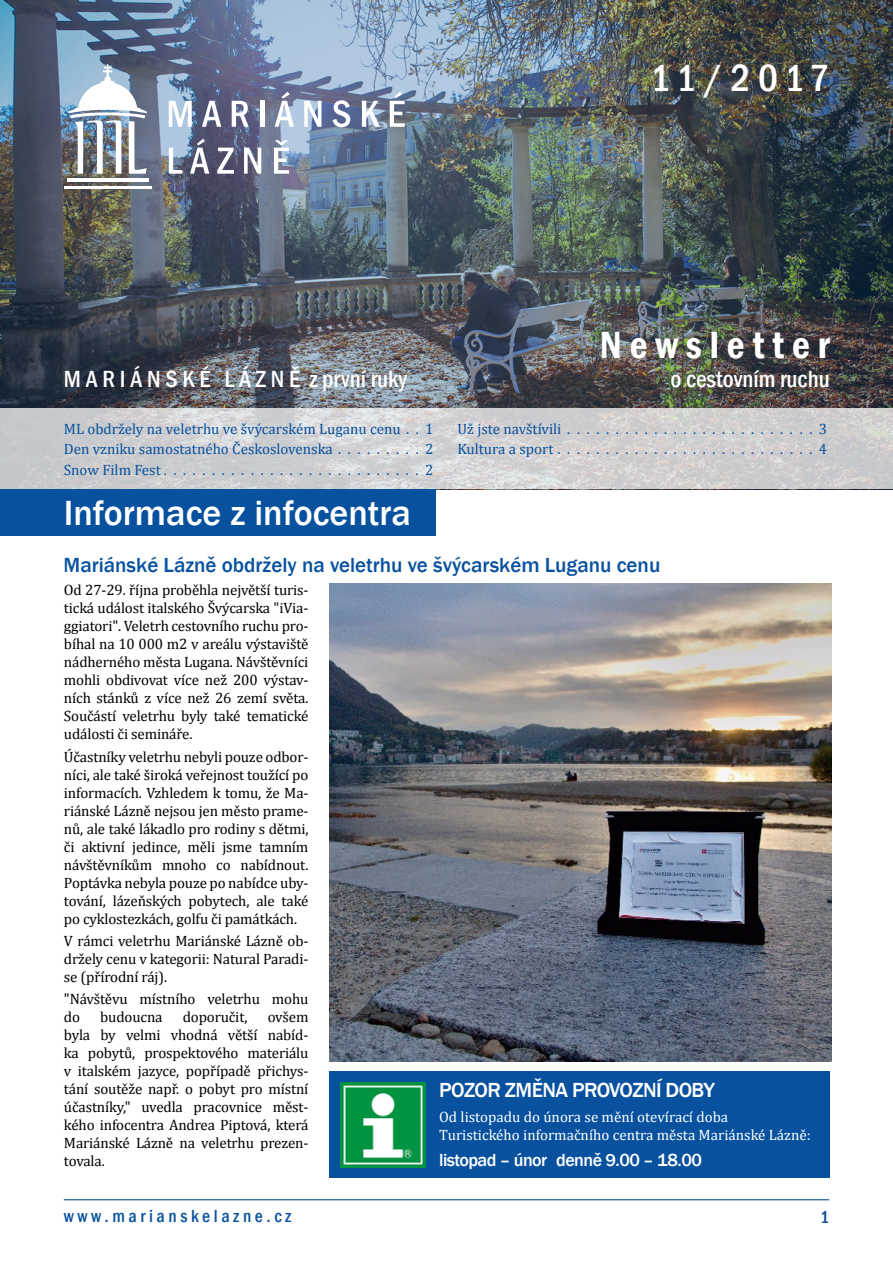
<style>
.page{position:relative;width:893px;height:1263px;background:#fff}
.page>*{position:absolute;margin:0;border:0;box-sizing:border-box;transform-origin:0 0}
.t1{font:600 condensed 39px "Franklin Gothic";letter-spacing:.2em;color:#fff}
.t2{font:500 condensed 39px "Franklin Gothic";letter-spacing:.155em;color:#fff}
.t3{font:500 36px "Franklin Gothic";color:#fff}
.t4{font:500 condensed 24px "Franklin Gothic";letter-spacing:.2em;color:#fff}
.t5{font:500 condensed 24px "Franklin Gothic";letter-spacing:.005em;color:#fff}
.t6{font:500 21px "Franklin Gothic";color:#07519f}
.t7{font:500 21px "Franklin Gothic";letter-spacing:-.03em;color:#fff}
.t8{font:500 18px "Franklin Gothic";letter-spacing:-.03em;color:#fff}
.t9{font:500 condensed 18px "Franklin Gothic";letter-spacing:.2em;color:#07519f}
.t10{font:15px/18px "Cambria";letter-spacing:-.01em;color:#000;text-align:justify}
.t11{font:15px/20.1px "Cambria";color:#07519f;text-align:right}
.t12{font:15px/18px "Cambria";color:#fff}
</style>
<div class="page">
<hr style="left:64px;top:1199px;width:765px;height:1px;background:#07519f">
<img style="left:0;top:0;width:893px;height:489px">
<div style="left:0;top:489px;width:436px;height:47px;background:#07519f"></div>
<svg style="left:0;top:408px;width:892px;height:81px;background:#d0d0d1"></svg>
<svg style="left:333px;top:100px;width:17px;height:27px"></svg>
<svg style="left:202px;top:101px;width:19px;height:26px"></svg>
<svg style="left:304px;top:101px;width:17px;height:26px"></svg>
<svg style="left:362px;top:101px;width:18px;height:26px"></svg>
<svg style="left:390px;top:92px;width:15px;height:35px"></svg>
<svg style="left:275px;top:92px;width:19px;height:35px"></svg>
<svg style="left:169px;top:101px;width:23px;height:26px"></svg>
<svg style="left:232px;top:101px;width:17px;height:26px"></svg>
<hr style="left:260px;top:101px;width:4px;height:26px;background:#fff">
<svg style="left:169px;top:148px;width:13px;height:26px"></svg>
<svg style="left:217px;top:148px;width:17px;height:26px"></svg>
<svg style="left:190px;top:139px;width:19px;height:35px"></svg>
<svg style="left:244px;top:148px;width:17px;height:26px"></svg>
<svg style="left:274px;top:140px;width:15px;height:34px"></svg>
<hr style="left:67px;top:179px;width:82px;height:3px;background:#fff">
<hr style="left:64px;top:186px;width:88px;height:3px;background:#fff">
<img style="left:68px;top:64px;width:79px;height:110px">
<div style="left:330px;top:1071px;width:500px;height:107px;background:#07519f"></div>
<img style="left:340px;top:1082px;width:85px;height:85px">
<img style="left:330px;top:584px;width:502px;height:477px">
<h1 class="t2" style="left:650px;top:53px;width:180px">11/2017</h1>
<h3 class="t4" style="left:64px;top:363px;width:345px">MARIÁNSKÉ LÁZNĚ z první ruky</h3>
<p class="t11" style="left:64px;top:419px;width:338px">ML obdržely na veletrhu ve švýcarském Luganu cenu</p>
<p class="t11" style="left:425px;top:419px;width:10px">1</p>
<p class="t11" style="left:64px;top:439px;width:270px">Den vzniku samostatného Československa</p>
<p class="t11" style="left:64px;top:439px;width:371px">2<br>Snow Film Fest . . . . . . . . . . . . . . . . . . . . . . . . . . . 2</p>
<h2 class="t3" style="left:64px;top:491px;width:349px">Informace z infocentra</h2>
<h1 class="t1" style="left:600px;top:319px;width:231px">Newsletter</h1>
<h3 class="t5" style="left:671px;top:363px;width:161px">o cestovním ruchu</h3>
<p class="t11" style="left:457px;top:419px;width:105px">Už jste navštívili</p>
<p class="t11" style="left:819px;top:419px;width:10px">3</p>
<p class="t11" style="left:457px;top:439px;width:97px">Kultura a sport</p>
<p class="t11" style="left:819px;top:439px;width:10px">4</p>
<h3 class="t6" style="left:64px;top:552px;width:598px">Mariánské Lázně obdržely na veletrhu ve švýcarském Luganu cenu</h3>
<p class="t10" style="left:64px;top:581px;width:246px">Od 27-29. října proběhla největší turis&shy;tická událost italského Švýcarska "iVia&shy;ggiatori". Veletrh cestovního ruchu pro&shy;bíhal na 10 000 m2 v areálu výstaviště nádherného města Lugana. Návštěvníci mohli obdivovat více než 200 výstav&shy;ních stánků z více než 26 zemí světa.<br>Součástí veletrhu byly také tematické události či semináře.</p>
<p class="t10" style="left:64px;top:747px;width:246px">Účastníky veletrhu nebyli pouze odbor&shy;níci, ale také široká veřejnost toužící po informacích. Vzhledem k tomu, že Ma&shy;riánské Lázně nejsou jen město prame&shy;nů, ale také lákadlo pro rodiny s dětmi, či aktivní jedince, měli jsme tamním návštěvníkům mnoho co nabídnout.<br>Poptávka nebyla pouze po nabídce uby&shy;tování, lázeňských pobytech, ale také po cyklostezkách, golfu či památkách.</p>
<p class="t10" style="left:64px;top:932px;width:246px">V rámci veletrhu Mariánské Lázně ob&shy;držely cenu v kategorii: Natural Paradi&shy;se (přírodní ráj).</p>
<p class="t10" style="left:64px;top:990px;width:246px">"Návštěvu místního veletrhu mohu do</p>
<p class="t10" style="left:64px;top:1008px;width:246px;text-indent:204px">ovšem byla by velmi vhodná větší nabíd&shy;ka pobytů, prospektového materiálu v italském jazyce, popřípadě přichys&shy;tání soutěže např. o pobyt pro místní účastníky," uvedla pracovnice měst&shy;kého infocentra Andrea Piptová, která Mariánské Lázně na veletrhu prezen&shy;tovala.</p>
<p class="t10" style="left:100px;top:1008px;width:64px">budoucna</p>
<p class="t10" style="left:183px;top:1008px;width:66px">doporučit,</p>
<h3 class="t7" style="left:439px;top:1077px;width:277px">POZOR ZMĚNA PROVOZNÍ DOBY</h3>
<p class="t12" style="left:439px;top:1108px;width:373px">Od listopadu do února se mění otevírací doba<br>Turistického informačního centra města Mariánské Lázně:</p>
<p class="t8" style="left:439px;top:1148px;width:264px">listopad – únor denně 9.00 – 18.00</p>
<p class="t9" style="left:64px;top:1204px;width:229px">www.marianskelazne.cz</p>
<p class="t9" style="left:820px;top:1205px;width:11px">1</p>
</div>
